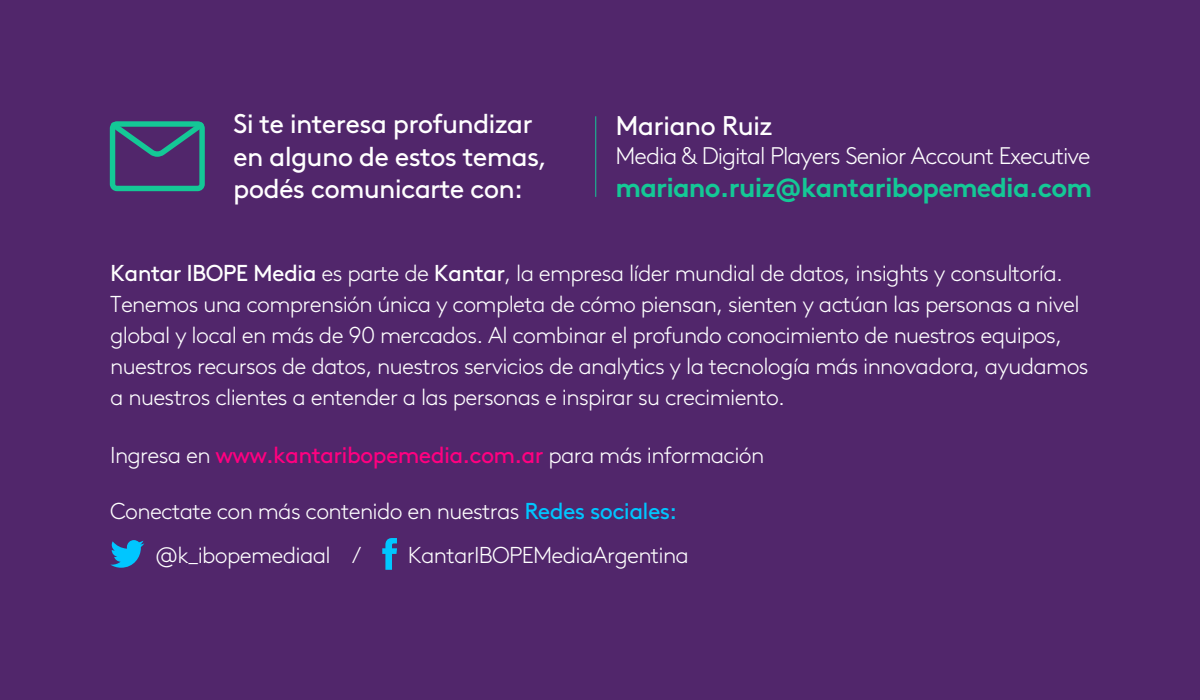
<style>
.page{position:relative;width:1200px;height:700px;background:#51266b}
.page>*{position:absolute;margin:0;border:0;box-sizing:border-box;transform-origin:0 0}
.t1{font:27px/32.4px "Kantar Brown";letter-spacing:-.03em;color:#fff}
.t2{font:700 27px "Kantar Brown";letter-spacing:-.03em;color:#14c896}
.t3{font:300 24px "Kantar Brown";letter-spacing:-.04em;color:#fff}
.t4{font:300 23px/31px "Kantar Brown";letter-spacing:-.03em;color:#fff}
.s1{font-weight:400}
.s2{font-weight:400;color:#ff0080}
.s3{font-weight:400;color:#00c6ff}
</style>
<div class="page">
<svg style="left:110px;top:121px;width:95px;height:70px"></svg>
<hr style="left:595px;top:116px;width:1px;height:81px;background:#14c896">
<svg style="left:110px;top:540px;width:34px;height:28px"></svg>
<svg style="left:382px;top:538px;width:15px;height:32px"></svg>
<p class="t1" style="left:233px;top:106px;width:316px">Si te interesa profundizar en alguno de estos temas, podés comunicarte con:</p>
<p class="t1" style="left:616px;top:108px;width:158px">Mariano Ruiz</p>
<p class="t3" style="left:616px;top:138px;width:477px">Media &amp; Digital Players Senior Account Executive</p>
<p class="t2" style="left:616px;top:166px;width:478px">mariano.ruiz@kantaribopemedia.com</p>
<p class="t4" style="left:110px;top:256px;width:980px"><span class="s1">Kantar IBOPE Media</span> es parte de <span class="s1">Kantar</span>, la empresa líder mundial de datos, insights y consultoría.<br>Tenemos una comprensión única y completa de cómo piensan, sienten y actúan las personas a nivel global y local en más de 90 mercados. Al combinar el profundo conocimiento de nuestros equipos, nuestros recursos de datos, nuestros servicios de analytics y la tecnología más innovadora, ayudamos a nuestros clientes a entender a las personas e inspirar su crecimiento.</p>
<p class="t4" style="left:110px;top:438px;width:656px">Ingresa en <span class="s2">www.kantaribopemedia.com.ar</span> para más información</p>
<p class="t4" style="left:155px;top:487px;width:524px;line-height:44.6px;text-indent:-45px">Conectate con más contenido en nuestras <span class="s3">Redes sociales: </span>@k_ibopemediaal /</p>
<p class="t4" style="left:408px;top:538px;width:283px">KantarIBOPEMediaArgentina</p>
</div>
